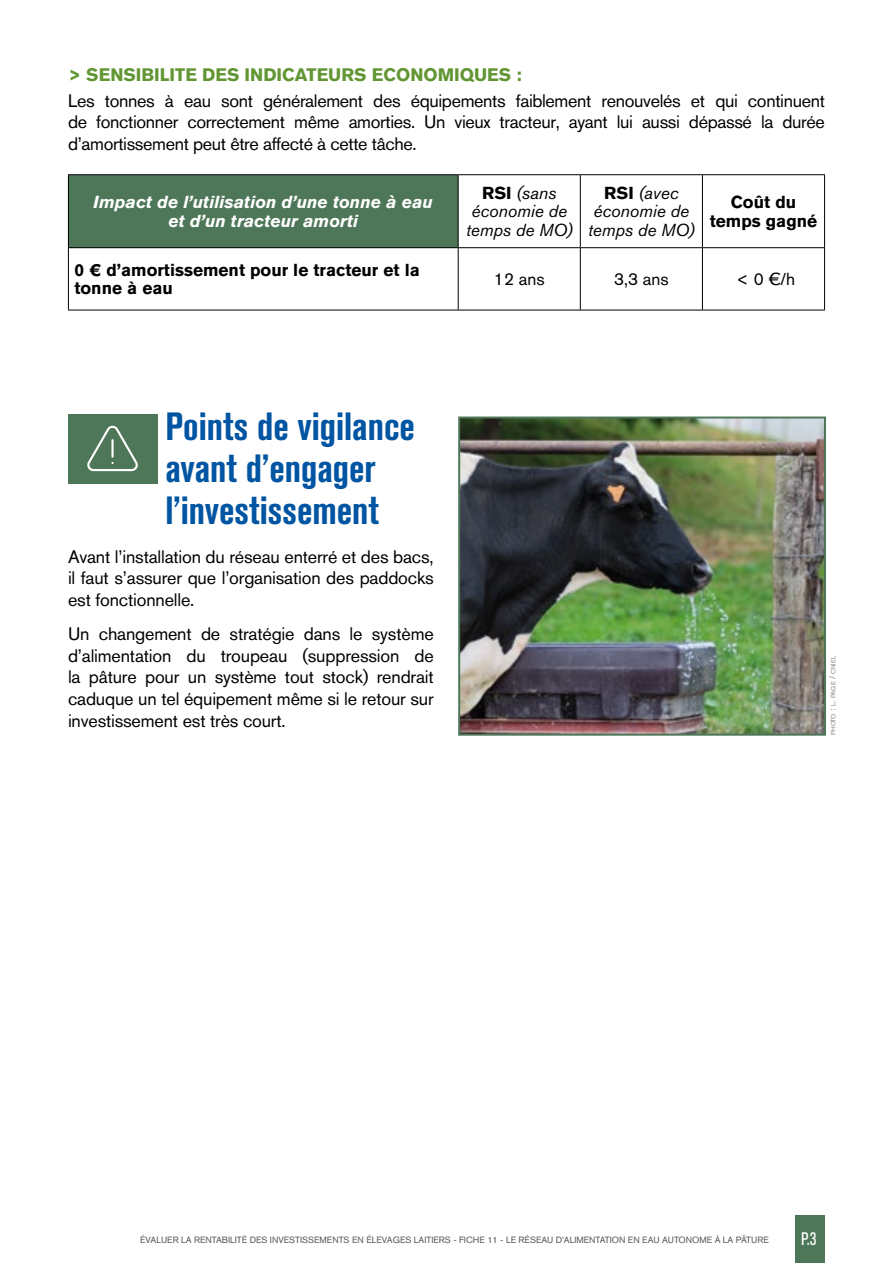
<style>
.page{position:relative;width:893px;height:1263px;background:#fff}
.page>*{position:absolute;margin:0;border:0;box-sizing:border-box;transform-origin:0 0}
.t1{font:700 condensed 39px/42px "Akzidenz Grotesk BQ";color:#0055a3}
.t2{font:18px/21.6px "Akzidenz Grotesk BQ";letter-spacing:-.01em;color:#000;text-align:justify}
.t3{font:700 18px "Akzidenz Grotesk BQ";color:#619633}
.t4{font:condensed 18px "Akzidenz Grotesk BQ";color:#fff}
.t5{font:700 17.25px/18.8px "Akzidenz Grotesk BQ";color:#000;text-align:center}
.t6{font:italic 17.25px/18.8px "Akzidenz Grotesk BQ";color:#000;text-align:center}
.t7{font:italic 700 17.25px/18.8px "Akzidenz Grotesk BQ";color:#fff;text-align:center}
.t8{font:17.25px "Akzidenz Grotesk BQ";color:#000}
.t9{font:9px "Akzidenz Grotesk BQ";color:#575756}
.t10{font:6.3px "Akzidenz Grotesk BQ";color:#878787}
.s1{font-weight:700;font-style:normal}
.s2{font-size:9px}
</style>
<div class="page">
<div style="left:795px;top:1215px;width:30px;height:48px;background:#4e7659"></div>
<div style="left:68px;top:414px;width:89px;height:69px;background:#4e7659"></div>
<svg style="left:87px;top:425px;width:51px;height:47px"></svg>
<hr style="left:111px;top:440px;width:3px;height:17px;background:#fff">
<div style="left:68px;top:175px;width:390px;height:73px;background:#4e7659"></div>
<hr style="left:68px;top:174px;width:390px;height:1px;background:#000">
<hr style="left:68px;top:175px;width:1px;height:72px;background:#000">
<hr style="left:458px;top:174px;width:122px;height:1px;background:#000">
<hr style="left:458px;top:175px;width:1px;height:72px;background:#000">
<hr style="left:580px;top:174px;width:122px;height:1px;background:#000">
<hr style="left:580px;top:175px;width:1px;height:72px;background:#000">
<hr style="left:702px;top:174px;width:123px;height:1px;background:#000">
<hr style="left:702px;top:175px;width:1px;height:72px;background:#000">
<hr style="left:824px;top:175px;width:1px;height:72px;background:#000">
<hr style="left:68px;top:247px;width:390px;height:1px;background:#000">
<hr style="left:68px;top:248px;width:1px;height:62px;background:#000">
<hr style="left:458px;top:247px;width:122px;height:1px;background:#000">
<hr style="left:458px;top:248px;width:1px;height:62px;background:#000">
<hr style="left:580px;top:247px;width:122px;height:1px;background:#000">
<hr style="left:580px;top:248px;width:1px;height:62px;background:#000">
<hr style="left:702px;top:247px;width:123px;height:1px;background:#000">
<hr style="left:702px;top:248px;width:1px;height:62px;background:#000">
<hr style="left:824px;top:248px;width:1px;height:62px;background:#000">
<hr style="left:68px;top:310px;width:390px;height:1px;background:#000">
<hr style="left:458px;top:310px;width:122px;height:1px;background:#000">
<hr style="left:580px;top:310px;width:122px;height:1px;background:#000">
<hr style="left:702px;top:310px;width:123px;height:1px;background:#000">
<img style="left:461px;top:419px;width:362px;height:314px">
<div style="left:458px;top:416px;width:368px;height:320px;border:2px solid #4e7659"></div>
<p class="t3" style="left:68px;top:64px;width:455px">&gt; SENSIBILITE DES INDICATEURS ECONOMIQUES :</p>
<p class="t2" style="left:68px;top:89px;width:758px">Les tonnes à eau sont généralement des équipements faiblement renouvelés et qui continuent de fonctionner correctement même amorties. Un vieux tracteur, ayant lui aussi dépassé la durée d’amortissement peut être affecté à cette tâche.</p>
<p class="t7" style="left:94px;top:192px;width:341px">Impact de l’utilisation d’une tonne à eau et d’un tracteur amorti</p>
<p class="t6" style="left:466px;top:183px;width:108px"><span class="s1">RSI</span> (sans économie de temps de MO)</p>
<p class="t6" style="left:588px;top:183px;width:108px"><span class="s1">RSI</span> (avec économie de temps de MO)</p>
<p class="t5" style="left:710px;top:193px;width:109px">Coût du temps gagné</p>
<p class="t5" style="left:74px;top:260px;width:347px;text-align:left">0 € d’amortissement pour le tracteur et la tonne à eau</p>
<p class="t8" style="left:494px;top:269px;width:52px">12 ans</p>
<p class="t8" style="left:614px;top:269px;width:56px">3,3 ans</p>
<p class="t8" style="left:736px;top:269px;width:60px">&lt; 0 €/h</p>
<h1 class="t1" style="left:165px;top:405px;width:251px">Points de vigilance avant d’engager l’investissement</h1>
<p class="t2" style="left:68px;top:545px;width:367px">Avant l’installation du réseau enterré et des bacs, il faut s’assurer que l’organisation des paddocks est fonctionnelle.</p>
<p class="t2" style="left:68px;top:623px;width:367px">Un changement de stratégie dans le système d’alimentation du troupeau (suppression de la pâture pour un système tout stock) rendrait caduque un tel équipement même si le retour sur investissement est très court.</p>
<p class="t10" style="left:829px;top:735px;width:80px;rotate:-90deg">photo <span class="s2">:</span> l<span class="s2">.</span> page <span class="s2">/</span> cniel</p>
<p class="t9" style="left:140px;top:1234px;width:630px">ÉVALUER LA RENTABILITÉ DES INVESTISSEMENTS EN ÉLEVAGES LAITIERS - FICHE 11 - LE RÉSEAU D’ALIMENTATION EN EAU AUTONOME À LA PÂTURE</p>
<p class="t4" style="left:801px;top:1229px;width:17px">P.3</p>
</div>
